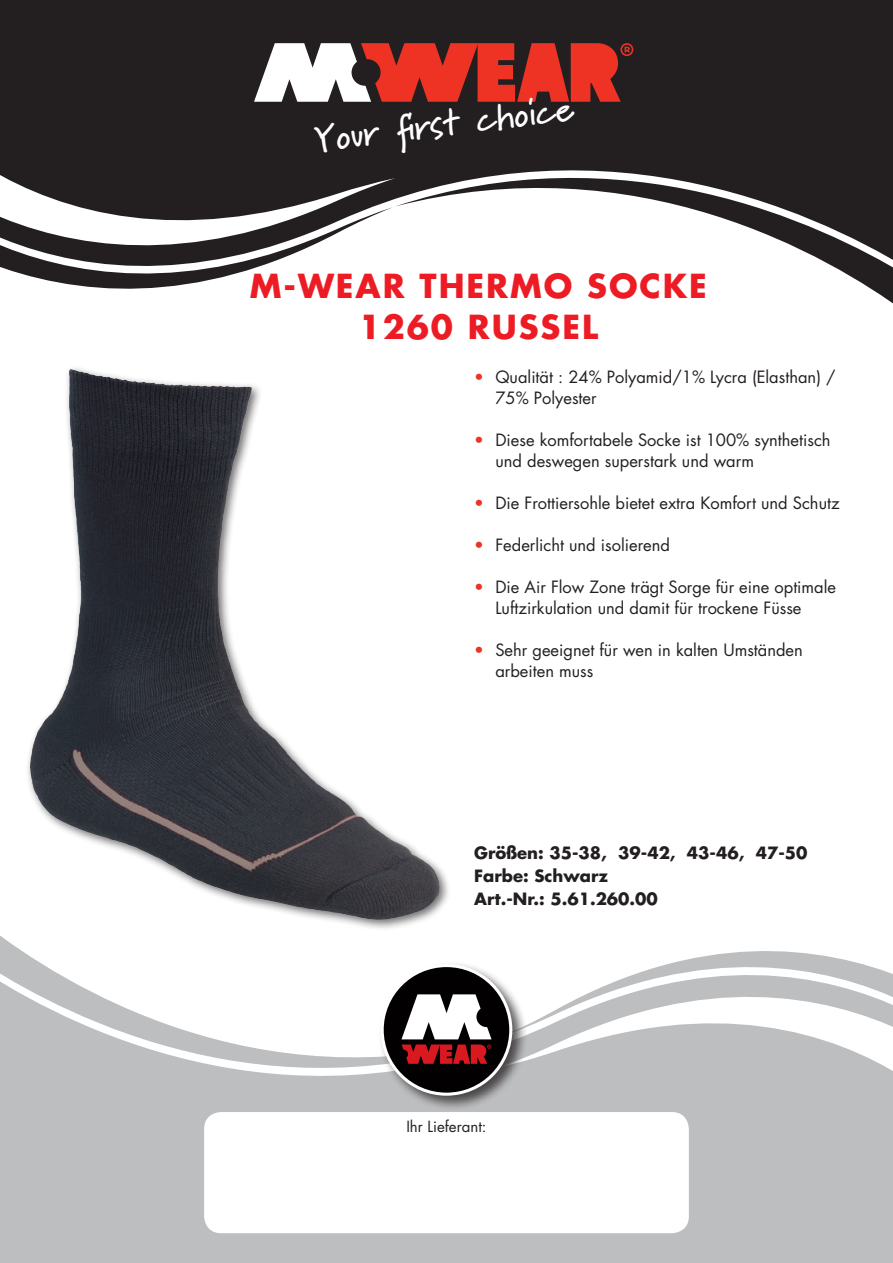
<style>
.page{position:relative;width:893px;height:1263px;background:#fff}
.page>*{position:absolute;margin:0;border:0;box-sizing:border-box;transform-origin:0 0}
.t1{font:700 36px "Marydale";color:#fff}
.t2{font:700 32.25px/40.5px "Futura";letter-spacing:.06em;color:#ed1c24;text-align:center}
.t3{font:16.5px/21px "Futura";color:#231f20}
.t4{font:700 16.5px/22.5px "Futura";color:#231f20}
.t5{font:15px "Futura";color:#231f20}
.s1{color:#ee3224}
</style>
<div class="page">
<svg style="left:0;top:0;width:893px;height:304px;fill:#231f20"></svg>
<svg style="left:0;top:935px;width:893px;height:328px;fill:#bcbec0"></svg>
<div style="left:377px;top:961px;width:150px;height:150px;background:#231f20;opacity:.75"></div>
<div style="left:382px;top:965px;width:129px;height:129px;background:#020000;border-radius:50%"></div>
<div style="left:381px;top:964px;width:131px;height:132px;border:3px solid #fff;border-radius:50%"></div>
<svg style="left:401px;top:994px;width:90px;height:70px"></svg>
<div style="left:252px;top:41px;width:393px;height:72px;background:#231f20"></div>
<svg style="left:254px;top:43px;width:379px;height:59px"></svg>
<img style="left:30px;top:369px;width:410px;height:551px">
<div style="left:204px;top:1112px;width:485px;height:121px;background:#fff;border-radius:17px"></div>
<h1 class="t1" style="left:313px;top:118px;width:262px;rotate:-7deg">Your fi rst choice</h1>
<h2 class="t2" style="left:250px;top:265px;width:459px">M-WEAR THERMO SOCKE<br>1260 RUSSEL</h2>
<p class="t3" style="left:495px;top:366px;width:342px;text-indent:-21px"><span class="s1">•</span> Qualität : 24% Polyamid/1% Lycra (Elasthan) /<br>75% Polyester</p>
<p class="t3" style="left:495px;top:429px;width:337px;text-indent:-21px"><span class="s1">•</span> Diese komfortabele Socke ist 100% synthetisch und deswegen superstark und warm</p>
<p class="t3" style="left:474px;top:492px;width:367px"><span class="s1">•</span> Die Frottiersohle bietet extra Komfort und Schutz</p>
<p class="t3" style="left:474px;top:534px;width:197px"><span class="s1">•</span> Federlicht und isolierend</p>
<p class="t3" style="left:495px;top:576px;width:342px;text-indent:-21px"><span class="s1">•</span> Die Air Flow Zone trägt Sorge für eine optimale<br>Luftzirkulation und damit für trockene Füsse</p>
<p class="t3" style="left:495px;top:639px;width:309px;text-indent:-21px"><span class="s1">•</span> Sehr geeignet für wen in kalten Umständen arbeiten muss</p>
<p class="t4" style="left:474px;top:841px;width:335px">Größen: 35-38, 39-42, 43-46, 47-50<br>Farbe: Schwarz<br>Art.-Nr.: 5.61.260.00</p>
<p class="t5" style="left:406px;top:1116px;width:82px">Ihr Lieferant:</p>
</div>
